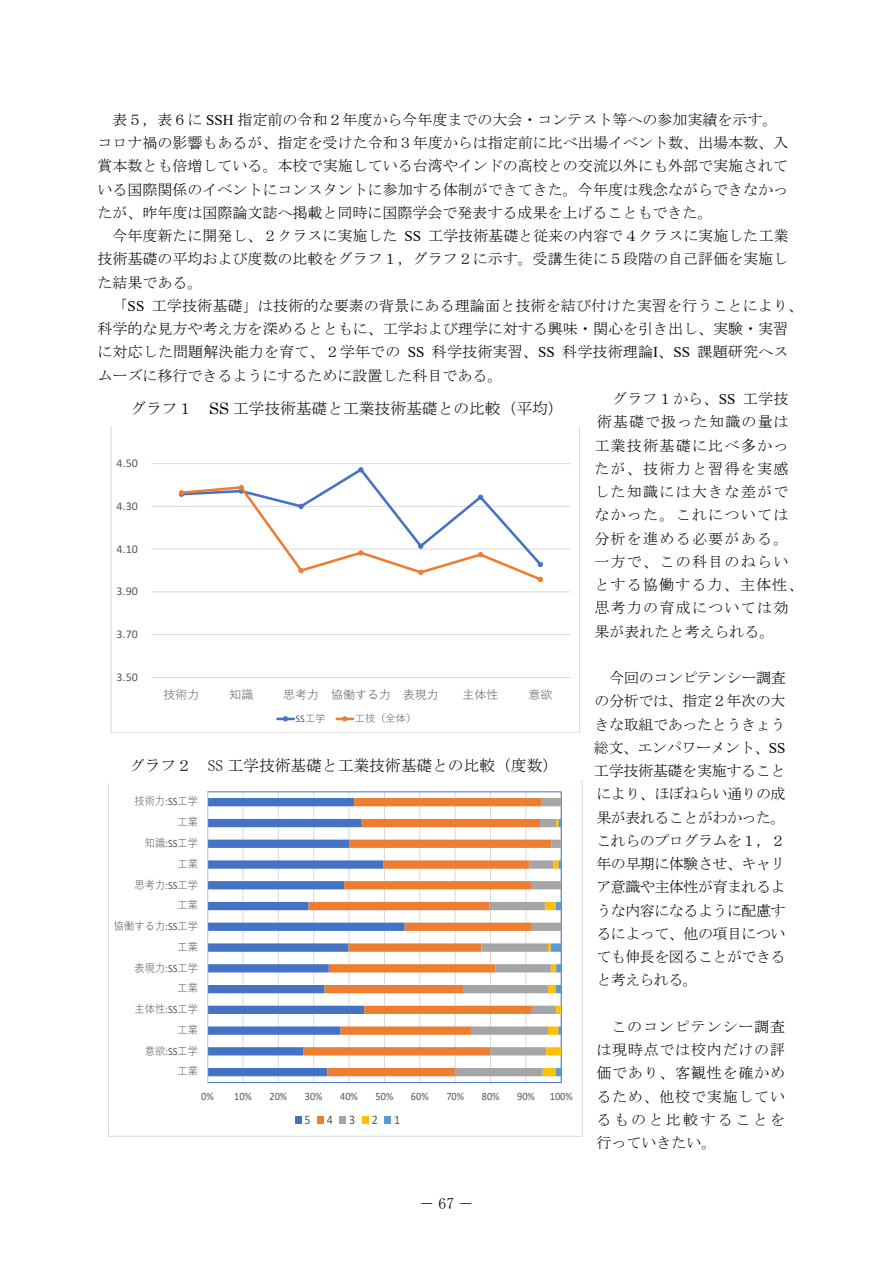
<style>
.page{position:relative;width:893px;height:1263px;background:#fff}
.page>*{position:absolute;margin:0;border:0;box-sizing:border-box;transform-origin:0 0}
.t1{font:15.75px "MS Mincho";color:#000}
.t2{font:15px/23.2px "MS Mincho";color:#000;text-align:justify}
.t3{font:15px "MS Mincho";letter-spacing:.085em;color:#000}
.t4{font:15px "MS Mincho";letter-spacing:.08em;color:#000}
.t5{font:15px "MS Mincho";letter-spacing:.065em;color:#000}
.t6{font:13.05px "Calibri";color:#595959;scale:.92 1}
.t7{font:11.85px "Calibri";letter-spacing:.005em;color:#595959}
.t8{font:11.85px "Yu Gothic";color:#595959}
.t9{font:11.25px "Yu Gothic";color:#595959;scale:.92 1}
.t10{font:11.25px "Calibri";letter-spacing:.01em;color:#595959;scale:.92 1}
.t11{font:10.2px "Yu Gothic";color:#595959}
.t12{font:10.2px "Calibri";color:#595959}
.s1{font-family:"Times New Roman"}
.s2{font-family:"Century"}
.s3{font-family:"Yu Gothic"}
.s4{font-size:15px}
.s5{font-family:"Calibri"}
</style>
<div class="page">
<hr style="left:152px;top:634px;width:418px;height:1px;background:#d9d9d9">
<hr style="left:152px;top:592px;width:418px;height:1px;background:#d9d9d9">
<hr style="left:152px;top:549px;width:418px;height:1px;background:#d9d9d9">
<hr style="left:152px;top:506px;width:418px;height:1px;background:#d9d9d9">
<hr style="left:152px;top:463px;width:418px;height:1px;background:#d9d9d9">
<hr style="left:152px;top:677px;width:418px;height:1px;background:#d9d9d9">
<svg style="left:179px;top:467px;width:365px;height:115px"></svg>
<svg style="left:277px;top:716px;width:17px;height:5px"></svg>
<svg style="left:337px;top:716px;width:16px;height:5px"></svg>
<hr style="left:243px;top:792px;width:1px;height:290px;background:#d9d9d9">
<hr style="left:278px;top:792px;width:1px;height:290px;background:#d9d9d9">
<hr style="left:313px;top:792px;width:1px;height:290px;background:#d9d9d9">
<hr style="left:349px;top:792px;width:1px;height:290px;background:#d9d9d9">
<hr style="left:384px;top:792px;width:1px;height:290px;background:#d9d9d9">
<hr style="left:419px;top:792px;width:1px;height:290px;background:#d9d9d9">
<hr style="left:455px;top:792px;width:1px;height:290px;background:#d9d9d9">
<hr style="left:490px;top:792px;width:1px;height:290px;background:#d9d9d9">
<hr style="left:526px;top:792px;width:1px;height:290px;background:#d9d9d9">
<svg style="left:208px;top:798px;width:96px;height:278px"></svg>
<svg style="left:304px;top:798px;width:151px;height:278px"></svg>
<svg style="left:455px;top:798px;width:106px;height:278px"></svg>
<hr style="left:207px;top:792px;width:1px;height:290px;background:#d9d9d9">
<div style="left:295px;top:1116px;width:6px;height:7px;background:#4472c4"></div>
<div style="left:317px;top:1116px;width:7px;height:7px;background:#ed7d31"></div>
<div style="left:340px;top:1116px;width:6px;height:7px;background:#a5a5a5"></div>
<div style="left:362px;top:1116px;width:7px;height:7px;background:#ffc000"></div>
<div style="left:384px;top:1116px;width:7px;height:7px;background:#5b9bd5"></div>
<p class="t2" style="left:97px;top:108px;width:692px;text-align:left;text-indent:15px">表５，表６に <span class="s1">SSH</span> 指定前の令和２年度から今年度までの大会・コンテスト等への参加実績を示す。コロナ禍の影響もあるが、指定を受けた令和３年度からは指定前に比べ出場イベント数、出場本数、入賞本数とも倍増している。本校で実施している台湾やインドの高校との交流以外にも外部で実施されている国際関係のイベントにコンスタントに参加する体制ができてきた。今年度は残念ながらできなかったが、昨年度は国際論文誌へ掲載と同時に国際学会で発表する成果を上げることもできた。</p>
<p class="t2" style="left:97px;top:224px;width:692px;text-indent:15px">今年度新たに開発し、２クラスに実施した <span class="s1">SS</span> 工学技術基礎と従来の内容で４クラスに実施した工業技術基礎の平均および度数の比較をグラフ１，グラフ２に示す。受講生徒に５段階の自己評価を実施した結果である。</p>
<p class="t2" style="left:112px;top:294px;width:692px">「<span class="s1">SS</span> 工学技術基礎」は技術的な要素の背景にある理論面と技術を結び付けた実習を行うことにより、</p>
<p class="t2" style="left:97px;top:317px;width:692px">科学的な見方や考え方を深めるとともに、工学および理学に対する興味・関心を引き出し、実験・実習</p>
<p class="t2" style="left:97px;top:340px;width:692px">に対応した問題解決能力を育て、２学年での <span class="s1">SS</span> 科学技術実習、<span class="s1">SS</span> 科学技術理論<span class="s1">Ⅰ</span>、<span class="s1">SS</span> 課題研究へス</p>
<p class="t2" style="left:97px;top:364px;width:407px">ムーズに移行できるようにするために設置した科目である。</p>
<p class="t2" style="left:612px;top:387px;width:178px">グラフ１から、<span class="s1">SS</span> 工学技</p>
<p class="t5" style="left:597px;top:414px;width:193px">術基礎で扱った知識の量は</p>
<p class="t3" style="left:594px;top:438px;width:196px">工業技術基礎に比べ多かっ</p>
<p class="t3" style="left:594px;top:461px;width:196px">たが、技術力と習得を実感</p>
<p class="t3" style="left:594px;top:484px;width:196px">した知識には大きな差がで</p>
<p class="t3" style="left:594px;top:507px;width:196px">なかった。これについては</p>
<p class="t3" style="left:594px;top:531px;width:196px">分析を進める必要がある。</p>
<p class="t3" style="left:594px;top:554px;width:196px">一方で、この科目のねらい</p>
<p class="t4" style="left:594px;top:577px;width:211px">とする協働する力、主体性、</p>
<p class="t3" style="left:594px;top:600px;width:196px">思考力の育成については効</p>
<p class="t2" style="left:594px;top:619px;width:182px">果が表れたと考えられる。</p>
<p class="t2" style="left:594px;top:666px;width:193px;text-indent:15px">今回のコンピテンシー調査の分析では、指定２年次の大きな取組であったとうきょう総文、エンパワーメント、<span class="s1">SS</span>工学技術基礎を実施することにより、ほぼねらい通りの成果が表れることがわかった。これらのプログラムを１，２年の早期に体験させ、キャリア意識や主体性が育まれるような内容になるように配慮するによって、他の項目についても伸長を図ることができると考えられる。</p>
<p class="t2" style="left:596px;top:1015px;width:190px;text-indent:15px">このコンピテンシー調査は現時点では校内だけの評価であり、客観性を確かめるため、他校で実施しているものと比較することを行っていきたい。</p>
<p class="t1" style="left:130px;top:400px;width:435px">グラフ１ <span class="s2">SS</span> 工学技術基礎と工業技術基礎との比較（平均）</p>
<p class="t7" style="left:117px;top:455px;width:23px">4.50</p>
<p class="t7" style="left:117px;top:498px;width:23px">4.30</p>
<p class="t7" style="left:117px;top:540px;width:23px">4.10</p>
<p class="t7" style="left:117px;top:583px;width:23px">3.90</p>
<p class="t7" style="left:117px;top:626px;width:23px">3.70</p>
<p class="t7" style="left:117px;top:669px;width:23px">3.50</p>
<p class="t8" style="left:163px;top:684px;width:37px">技術力</p>
<p class="t8" style="left:229px;top:684px;width:25px">知識</p>
<p class="t8" style="left:283px;top:684px;width:157px">思考力 協働する力 表現力</p>
<p class="t8" style="left:463px;top:684px;width:37px">主体性</p>
<p class="t8" style="left:528px;top:684px;width:25px">意欲</p>
<p class="t12" style="left:296px;top:711px;width:31px">SS<span class="s3">工学</span></p>
<p class="t11" style="left:355px;top:709px;width:63px">工技（全体）</p>
<p class="t1" style="left:130px;top:757px;width:430px"><span class="s4">グ</span>ラフ２ SS 工学技術基礎と工業技術基礎との比較（度数）</p>
<p class="t9" style="left:134px;top:791px;width:71px">技術力<span class="s5">:SS</span>工学</p>
<p class="t9" style="left:177px;top:812px;width:24px">工業</p>
<p class="t9" style="left:145px;top:832px;width:59px">知識<span class="s5">:SS</span>工学</p>
<p class="t9" style="left:177px;top:853px;width:24px">工業</p>
<p class="t9" style="left:134px;top:874px;width:71px">思考力<span class="s5">:SS</span>工学</p>
<p class="t9" style="left:177px;top:895px;width:24px">工業</p>
<p class="t9" style="left:114px;top:915px;width:93px">協働する力<span class="s5">:SS</span>工学</p>
<p class="t9" style="left:177px;top:936px;width:24px">工業</p>
<p class="t9" style="left:134px;top:957px;width:71px">表現力<span class="s5">:SS</span>工学</p>
<p class="t9" style="left:177px;top:978px;width:24px">工業</p>
<p class="t9" style="left:134px;top:999px;width:71px">主体性<span class="s5">:SS</span>工学</p>
<p class="t9" style="left:177px;top:1019px;width:24px">工業</p>
<p class="t9" style="left:145px;top:1040px;width:59px">意欲<span class="s5">:SS</span>工学</p>
<p class="t9" style="left:177px;top:1061px;width:24px">工業</p>
<p class="t10" style="left:201px;top:1089px;width:15px">0%</p>
<p class="t10" style="left:234px;top:1089px;width:21px">10%</p>
<p class="t10" style="left:269px;top:1089px;width:21px">20%</p>
<p class="t10" style="left:305px;top:1089px;width:21px">30%</p>
<p class="t10" style="left:340px;top:1089px;width:21px">40%</p>
<p class="t10" style="left:376px;top:1089px;width:21px">50%</p>
<p class="t10" style="left:411px;top:1089px;width:21px">60%</p>
<p class="t10" style="left:446px;top:1089px;width:21px">70%</p>
<p class="t10" style="left:482px;top:1089px;width:21px">80%</p>
<p class="t10" style="left:517px;top:1089px;width:21px">90%</p>
<p class="t10" style="left:550px;top:1089px;width:26px">100%</p>
<p class="t6" style="left:304px;top:1110px;width:57px">543</p>
<p class="t6" style="left:372px;top:1110px;width:32px">2 1</p>
<p class="t1" style="left:419px;top:1195px;width:57px">－67－</p>
</div>
